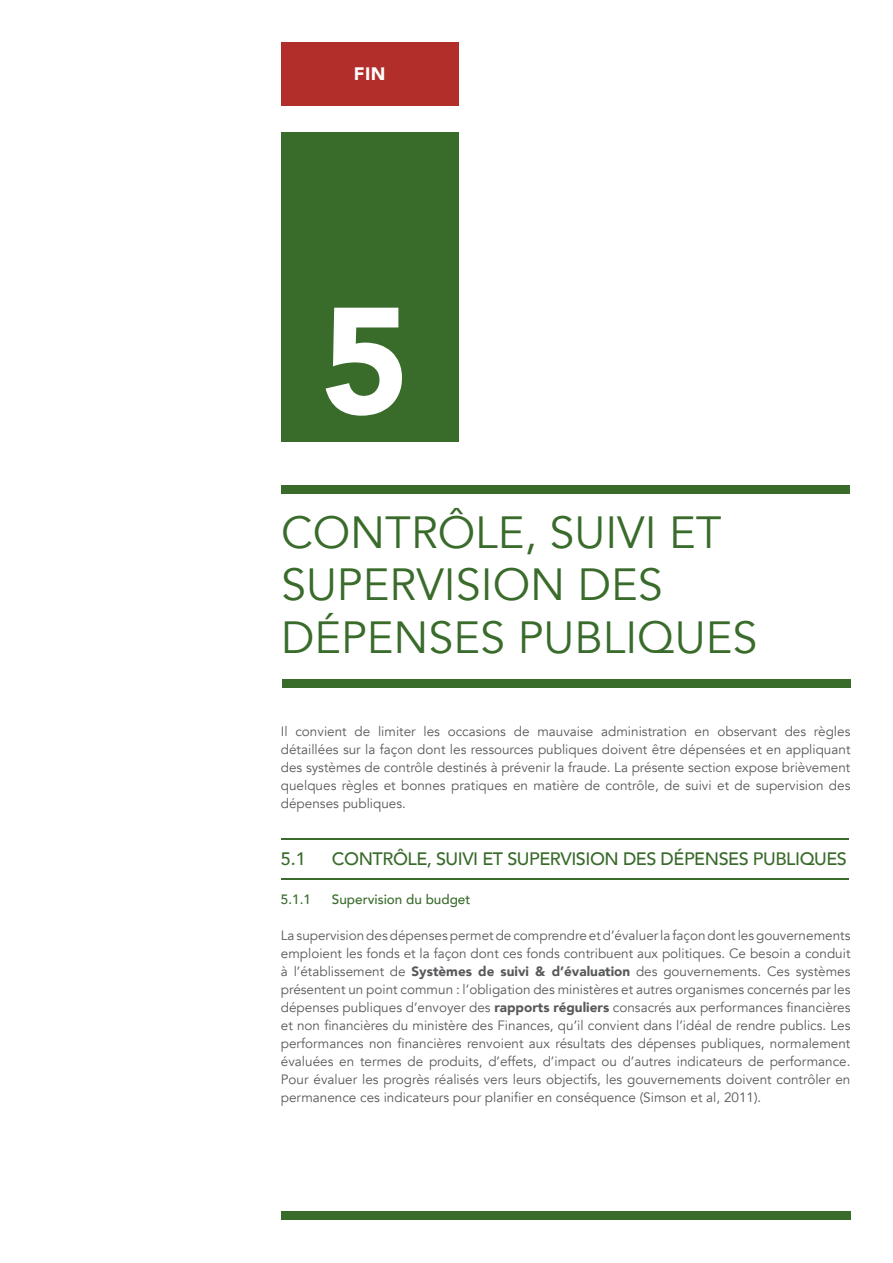
<style>
.page{position:relative;width:893px;height:1263px;background:#fff}
.page>*{position:absolute;margin:0;border:0;box-sizing:border-box;transform-origin:0 0}
.t1{font:900 150px "Avenir";color:#fff}
.t2{font:45px/52.5px "Avenir";color:#396b2b}
.t3{font:500 18px "Avenir";letter-spacing:-.025em;color:#396b2b}
.t4{font:900 18px "Avenir";color:#fff}
.t5{font:13.5px/18px "Avenir";color:#58595b;text-align:justify}
.t6{font:500 13.5px "Avenir";color:#396b2b}
.s1{font-weight:900}
</style>
<div class="page">
<div style="left:281px;top:43px;width:178px;height:63px;background:#b22e2a"></div>
<div style="left:281px;top:1211px;width:569px;height:8px;background:#396b2b"></div>
<div style="left:281px;top:485px;width:568px;height:8px;background:#396b2b"></div>
<div style="left:282px;top:679px;width:569px;height:9px;background:#396b2b"></div>
<div style="left:281px;top:132px;width:178px;height:310px;background:#396b2b"></div>
<hr style="left:281px;top:839px;width:567px;height:1px;background:#396b2b">
<hr style="left:281px;top:878px;width:567px;height:1px;background:#396b2b">
<h3 class="t4" style="left:354px;top:58px;width:33px">FIN</h3>
<h1 class="t1" style="left:321px;top:233px;width:90px">5</h1>
<h2 class="t2" style="left:281px;top:507px;width:478px">CONTRÔLE, SUIVI ET<br>SUPERVISION DES<br>DÉPENSES PUBLIQUES</h2>
<p class="t5" style="left:281px;top:723px;width:571px">Il convient de limiter les occasions de mauvaise administration en observant des règles détaillées sur la façon dont les ressources publiques doivent être dépensées et en appliquant des systèmes de contrôle destinés à prévenir la fraude. La présente section expose brièvement quelques règles et bonnes pratiques en matière de contrôle, de suivi et de supervision des dépenses publiques.</p>
<h3 class="t3" style="left:281px;top:844px;width:27px">5.1</h3>
<h3 class="t3" style="left:332px;top:844px;width:516px">CONTRÔLE, SUIVI ET SUPERVISION DES DÉPENSES PUBLIQUES</h3>
<p class="t6" style="left:281px;top:888px;width:32px">5.1.1</p>
<p class="t6" style="left:332px;top:888px;width:140px">Supervision du budget</p>
<p class="t5" style="left:281px;top:927px;width:571px">La supervision des dépenses permet de comprendre et d’évaluer la façon dont les gouvernements emploient les fonds et la façon dont ces fonds contribuent aux politiques. Ce besoin a conduit à l’établissement de <span class="s1">Systèmes de suivi &amp; d’évaluation</span> des gouvernements. Ces systèmes présentent un point commun : l’obligation des ministères et autres organismes concernés par les dépenses publiques d’envoyer des <span class="s1">rapports réguliers</span> consacrés aux performances financières et non financières du ministère des Finances, qu’il convient dans l’idéal de rendre publics. Les performances non financières renvoient aux résultats des dépenses publiques, normalement évaluées en termes de produits, d’effets, d’impact ou d’autres indicateurs de performance.<br>Pour évaluer les progrès réalisés vers leurs objectifs, les gouvernements doivent contrôler en permanence ces indicateurs pour planifier en conséquence (Simson et al, 2011).</p>
</div>
